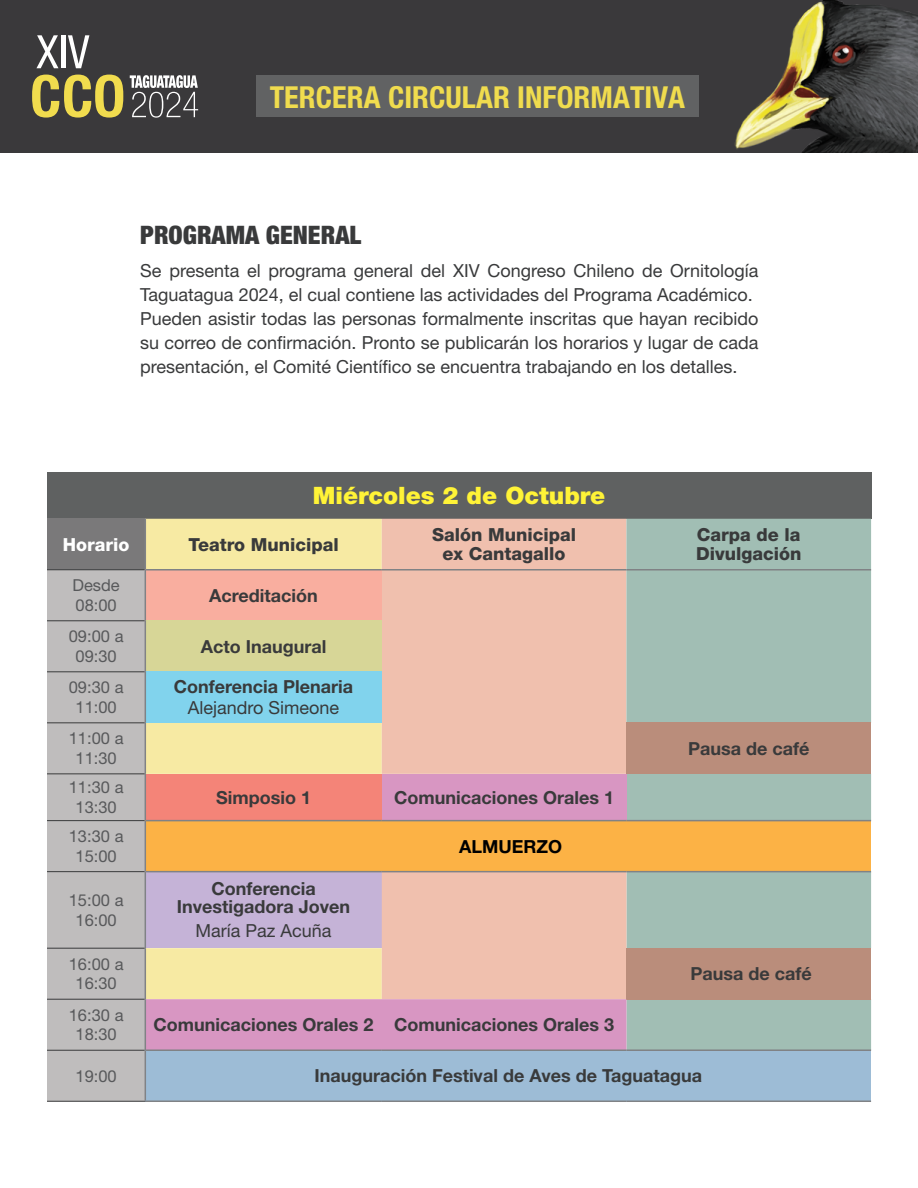
<style>
.page{position:relative;width:918px;height:1188px;background:#fff}
.page>*{position:absolute;margin:0;border:0;box-sizing:border-box;transform-origin:0 0}
.t1{font:700 condensed 30.3px "Helvetica Neue LT Std";color:#f0dc4e}
.t2{font:900 condensed 25.5px "Helvetica Neue LT Std";color:#393a3b}
.t3{font:900 24px "Helvetica Neue LT Std";color:#fff337}
.t4{font:18px/24px "Helvetica Neue LT Std";color:#393a3b}
.t5{font:700 18px/18px "Helvetica Neue LT Std";color:#393a3b;text-align:center}
.t6{font:800 18px/19.5px "Helvetica Neue LT Std";color:#393a3b;text-align:center}
.t7{font:700 18px "Helvetica Neue LT Std";color:#000}
.t8{font:800 18px "Helvetica Neue LT Std";color:#fff}
.t9{font:16.5px/19.5px "Helvetica Neue LT Std";color:#58595b;text-align:center}
</style>
<div class="page">
<div style="left:0;top:0;width:918px;height:153px;background:#3a393b"></div>
<img style="left:734px;top:0;width:184px;height:153px">
<svg style="left:32px;top:75px;width:91px;height:43px"></svg>
<svg style="left:130px;top:75px;width:68px;height:43px"></svg>
<svg style="left:36px;top:35px;width:22px;height:33px"></svg>
<hr style="left:61px;top:35px;width:4px;height:33px;background:#fff">
<svg style="left:68px;top:35px;width:21px;height:33px"></svg>
<div style="left:256px;top:75px;width:443px;height:42px;background:#616263"></div>
<div style="left:47px;top:472px;width:824px;height:47px;background:#5f6161"></div>
<div style="left:47px;top:519px;width:98px;height:51px;background:#7a797a"></div>
<div style="left:146px;top:519px;width:236px;height:255px;background:#f7eaa3"></div>
<div style="left:382px;top:519px;width:244px;height:255px;background:#f0c0ae"></div>
<div style="left:626px;top:519px;width:245px;height:530px;background:#a1beb4"></div>
<div style="left:47px;top:571px;width:98px;height:530px;background:#bfbdbd"></div>
<div style="left:145px;top:570px;width:237px;height:51px;background:#f9ae9f"></div>
<div style="left:145px;top:621px;width:237px;height:51px;background:#d7d697"></div>
<div style="left:145px;top:672px;width:237px;height:51px;background:#81d3ed"></div>
<div style="left:626px;top:723px;width:245px;height:51px;background:#ba8d7b"></div>
<div style="left:145px;top:774px;width:237px;height:47px;background:#f48478"></div>
<div style="left:382px;top:774px;width:244px;height:47px;background:#d896c2"></div>
<div style="left:145px;top:821px;width:726px;height:51px;background:#fcb245"></div>
<div style="left:626px;top:948px;width:245px;height:51px;background:#ba8d7b"></div>
<svg style="left:146px;top:872px;width:480px;height:177px;background:#e0b7ba"></svg>
<div style="left:145px;top:1050px;width:726px;height:51px;background:#9dbcd6"></div>
<hr style="left:146px;top:569px;width:236px;height:2px;background:#808285">
<hr style="left:382px;top:569px;width:244px;height:2px;background:#808285">
<hr style="left:145px;top:519px;width:1px;height:51px;background:#808285">
<hr style="left:626px;top:569px;width:245px;height:2px;background:#808285">
<hr style="left:145px;top:1101px;width:237px;height:1px;background:#808285">
<hr style="left:382px;top:1101px;width:244px;height:1px;background:#808285">
<hr style="left:626px;top:1101px;width:245px;height:1px;background:#808285">
<hr style="left:146px;top:820px;width:236px;height:1px;background:#808285">
<hr style="left:626px;top:820px;width:245px;height:1px;background:#808285">
<hr style="left:382px;top:871px;width:244px;height:1px;background:#808285">
<hr style="left:626px;top:871px;width:245px;height:1px;background:#808285">
<hr style="left:382px;top:820px;width:244px;height:1px;background:#808285">
<hr style="left:146px;top:871px;width:236px;height:1px;background:#808285">
<hr style="left:146px;top:1049px;width:236px;height:2px;background:#808285">
<hr style="left:382px;top:1049px;width:244px;height:2px;background:#808285">
<hr style="left:626px;top:1049px;width:245px;height:2px;background:#808285">
<hr style="left:47px;top:570px;width:98px;height:1px;background:#393a3b">
<hr style="left:145px;top:570px;width:1px;height:51px;background:#808285">
<hr style="left:145px;top:621px;width:1px;height:51px;background:#808285">
<hr style="left:145px;top:672px;width:1px;height:51px;background:#808285">
<hr style="left:145px;top:723px;width:1px;height:51px;background:#808285">
<hr style="left:145px;top:774px;width:1px;height:47px;background:#808285">
<hr style="left:145px;top:821px;width:1px;height:51px;background:#808285">
<hr style="left:145px;top:872px;width:1px;height:76px;background:#808285">
<hr style="left:145px;top:948px;width:1px;height:51px;background:#808285">
<hr style="left:145px;top:999px;width:1px;height:51px;background:#808285">
<hr style="left:145px;top:1050px;width:1px;height:51px;background:#808285">
<hr style="left:47px;top:621px;width:98px;height:1px;background:#393a3b">
<hr style="left:47px;top:672px;width:98px;height:1px;background:#393a3b">
<hr style="left:47px;top:723px;width:98px;height:1px;background:#393a3b">
<hr style="left:47px;top:774px;width:98px;height:1px;background:#393a3b">
<hr style="left:47px;top:820px;width:98px;height:1px;background:#393a3b">
<hr style="left:47px;top:871px;width:98px;height:1px;background:#393a3b">
<hr style="left:47px;top:948px;width:98px;height:1px;background:#393a3b">
<hr style="left:47px;top:999px;width:98px;height:1px;background:#393a3b">
<hr style="left:47px;top:1050px;width:98px;height:1px;background:#393a3b">
<hr style="left:47px;top:1101px;width:98px;height:1px;background:#393a3b">
<h1 class="t1" style="left:270px;top:79px;width:417px">TERCERA CIRCULAR INFORMATIVA</h1>
<h2 class="t2" style="left:140px;top:220px;width:223px">PROGRAMA GENERAL</h2>
<p class="t4" style="left:140px;top:258px;width:620px">Se presenta el programa general del XIV Congreso Chileno de Ornitología Taguatagua 2024, el cual contiene las actividades del Programa Académico.<br>Pueden asistir todas las personas formalmente inscritas que hayan recibido su correo de confirmación. Pronto se publicarán los horarios y lugar de cada presentación, el Comité Científico se encuentra trabajando en los detalles.</p>
<h3 class="t3" style="left:313px;top:481px;width:294px">Miércoles 2 de Octubre</h3>
<p class="t8" style="left:63px;top:534px;width:68px">Horario</p>
<p class="t6" style="left:188px;top:534px;width:152px">Teatro Municipal</p>
<p class="t6" style="left:432px;top:525px;width:146px">Salón Municipal ex Cantagallo</p>
<p class="t6" style="left:696px;top:525px;width:107px;text-align:left">Carpa de la<br>Divulgación</p>
<p class="t9" style="left:72px;top:576px;width:49px;text-align:left">Desde<br>08:00</p>
<p class="t5" style="left:209px;top:586px;width:110px">Acreditación</p>
<p class="t9" style="left:69px;top:627px;width:56px">09:00 a<br>09:30</p>
<p class="t5" style="left:201px;top:637px;width:127px">Acto Inaugural</p>
<p class="t9" style="left:69px;top:678px;width:56px">09:30 a<br>11:00</p>
<p class="t5" style="left:174px;top:677px;width:181px">Conferencia Plenaria</p>
<p class="t4" style="left:188px;top:696px;width:153px">Alejandro Simeone</p>
<p class="t9" style="left:69px;top:729px;width:56px">11:00 a<br>11:30</p>
<p class="t5" style="left:688px;top:739px;width:123px">Pausa de café</p>
<p class="t9" style="left:69px;top:778px;width:56px">11:30 a<br>13:30</p>
<p class="t5" style="left:216px;top:788px;width:96px">Simposio 1</p>
<p class="t5" style="left:394px;top:788px;width:221px">Comunicaciones Orales 1</p>
<p class="t9" style="left:69px;top:826px;width:56px">13:30 a<br>15:00</p>
<p class="t7" style="left:459px;top:835px;width:104px">ALMUERZO</p>
<p class="t9" style="left:69px;top:890px;width:56px">15:00 a<br>16:00</p>
<p class="t5" style="left:177px;top:880px;width:175px">Conferencia<br>Investigadora Joven</p>
<p class="t4" style="left:196px;top:919px;width:137px">María Paz Acuña</p>
<p class="t9" style="left:69px;top:954px;width:56px">16:00 a<br>16:30</p>
<p class="t5" style="left:691px;top:964px;width:123px">Pausa de café</p>
<p class="t9" style="left:69px;top:1005px;width:56px">16:30 a<br>18:30</p>
<p class="t5" style="left:154px;top:1015px;width:462px">Comunicaciones Orales 2 Comunicaciones Orales 3</p>
<p class="t9" style="left:76px;top:1066px;width:43px">19:00</p>
<p class="t5" style="left:314px;top:1066px;width:389px">Inauguración Festival de Aves de Taguatagua</p>
</div>
